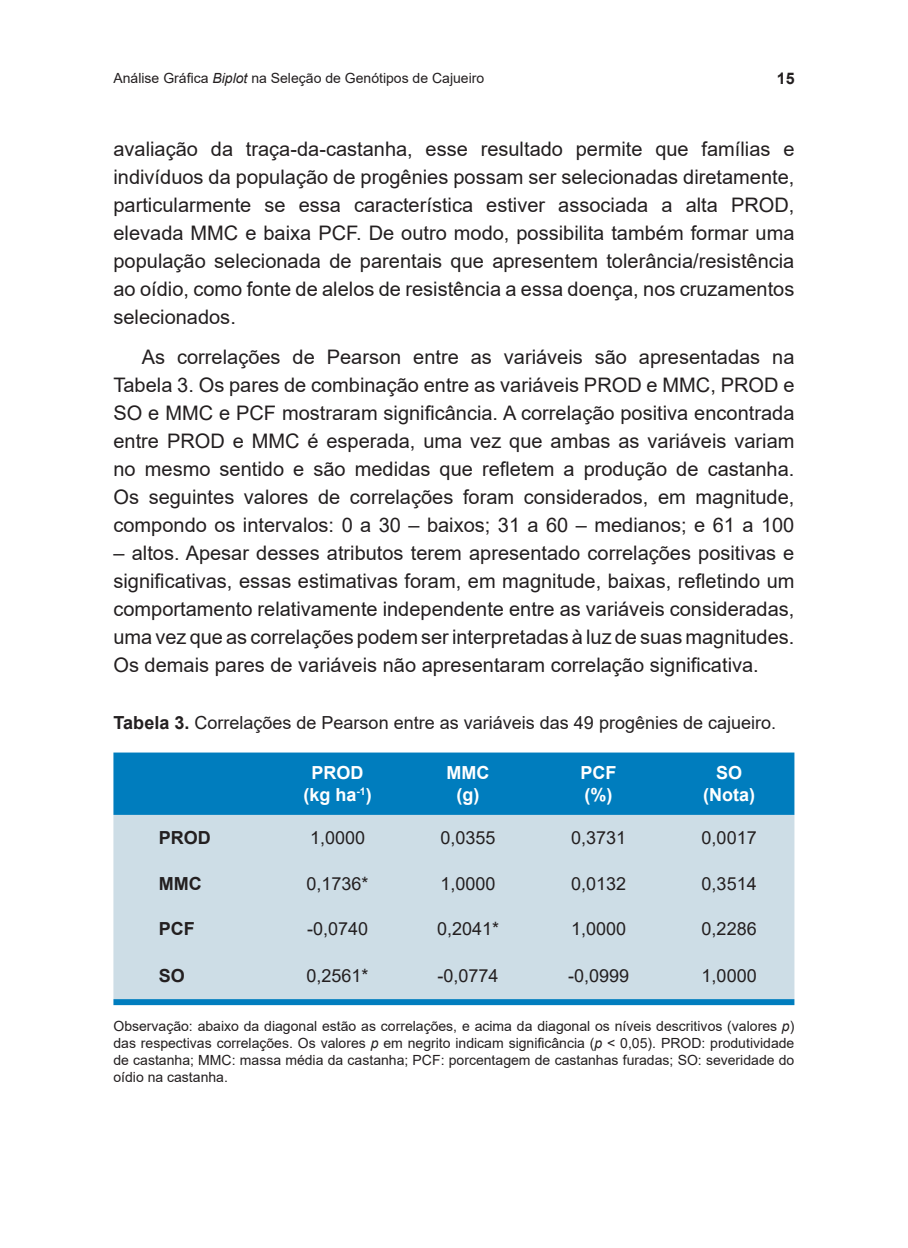
<style>
.page{position:relative;width:908px;height:1248px;background:#fff}
.page>*{position:absolute;margin:0;border:0;box-sizing:border-box;transform-origin:0 0}
.MIOLO{font:20px/28px "Arial";color:#231f20;text-align:justify}
.TABELA_MIOLO{font:18px "Arial";color:#231f20}
.TABELA_TITULO{font:18px "Arial";color:#231f20}
.TABELA_CABECA{font:700 18px "Arial";color:#fff}
.TABELA_MIOLO-2{font:700 18px "Arial";color:#231f20}
.t1{font:700 16px "Arial";color:#231f20}
.TABELA_FONTE{font:14px/16.8px "Arial";color:#231f20;text-align:justify}
.s1{font-style:italic}
.s2{font-weight:700}
</style>
<div class="page">
<div style="left:113px;top:752px;width:681px;height:62px;background:#007dbe"></div>
<div style="left:113px;top:814px;width:681px;height:185px;background:#cddde6"></div>
<div style="left:113px;top:999px;width:681px;height:6px;background:#007dbe"></div>
<p class="TABELA_FONTE" style="left:113px;top:69px;width:372px">Análise Gráfica <span class="s1">Biplot</span> na Seleção de Genótipos de Cajueiro</p>
<p class="t1" style="left:776px;top:67px;width:19px">15</p>
<p class="MIOLO" style="left:113px;top:135px;width:682px">avaliação da traça-da-castanha, esse resultado permite que famílias e indivíduos da população de progênies possam ser selecionadas diretamente, particularmente se essa característica estiver associada a alta PROD, elevada MMC e baixa PCF. De outro modo, possibilita também formar uma população selecionada de parentais que apresentem tolerância/resistência ao oídio, como fonte de alelos de resistência a essa doença, nos cruzamentos selecionados.</p>
<p class="MIOLO" style="left:113px;top:342px;width:682px;text-indent:28px">As correlações de Pearson entre as variáveis são apresentadas na Tabela 3. Os pares de combinação entre as variáveis PROD e MMC, PROD e SO e MMC e PCF mostraram significância. A correlação positiva encontrada entre PROD e MMC é esperada, uma vez que ambas as variáveis variam no mesmo sentido e são medidas que refletem a produção de castanha.<br>Os seguintes valores de correlações foram considerados, em magnitude, compondo os intervalos: 0 a 30 – baixos; 31 a 60 – medianos; e 61 a 100</p>
<p class="MIOLO" style="left:113px;top:538px;width:682px">– altos. Apesar desses atributos terem apresentado correlações positivas e significativas, essas estimativas foram, em magnitude, baixas, refletindo um comportamento relativamente independente entre as variáveis consideradas, uma vez que as correlações podem ser interpretadas à luz de suas magnitudes.<br>Os demais pares de variáveis não apresentaram correlação significativa.</p>
<p class="TABELA_TITULO" style="left:114px;top:710px;width:663px"><span class="s2">Tabela 3.</span> Correlações de Pearson entre as variáveis das 49 progênies de cajueiro.</p>
<p class="TABELA_CABECA" style="left:311px;top:760px;width:54px">PROD</p>
<p class="TABELA_CABECA" style="left:303px;top:782px;width:70px">(kg ha<sup>-1</sup>)</p>
<p class="TABELA_CABECA" style="left:446px;top:760px;width:44px">MMC</p>
<p class="TABELA_CABECA" style="left:456px;top:782px;width:24px">(g)</p>
<p class="TABELA_CABECA" style="left:580px;top:760px;width:37px">PCF</p>
<p class="TABELA_CABECA" style="left:584px;top:782px;width:29px">(%)</p>
<p class="TABELA_CABECA" style="left:715px;top:760px;width:28px">SO</p>
<p class="TABELA_CABECA" style="left:702px;top:782px;width:53px">(Nota)</p>
<p class="TABELA_MIOLO-2" style="left:159px;top:825px;width:54px">PROD</p>
<p class="TABELA_MIOLO" style="left:310px;top:825px;width:57px">1,0000</p>
<p class="TABELA_MIOLO" style="left:440px;top:825px;width:57px">0,0355</p>
<p class="TABELA_MIOLO" style="left:571px;top:825px;width:57px">0,3731</p>
<p class="TABELA_MIOLO" style="left:701px;top:825px;width:57px">0,0017</p>
<p class="TABELA_MIOLO-2" style="left:159px;top:870px;width:44px">MMC</p>
<p class="TABELA_MIOLO" style="left:306px;top:870px;width:64px">0,1736*</p>
<p class="TABELA_MIOLO" style="left:440px;top:870px;width:57px">1,0000</p>
<p class="TABELA_MIOLO" style="left:571px;top:870px;width:57px">0,0132</p>
<p class="TABELA_MIOLO" style="left:701px;top:870px;width:57px">0,3514</p>
<p class="TABELA_MIOLO-2" style="left:159px;top:915px;width:37px">PCF</p>
<p class="TABELA_MIOLO" style="left:307px;top:916px;width:63px">-0,0740</p>
<p class="TABELA_MIOLO" style="left:437px;top:916px;width:64px">0,2041*</p>
<p class="TABELA_MIOLO" style="left:571px;top:916px;width:57px">1,0000</p>
<p class="TABELA_MIOLO" style="left:701px;top:916px;width:57px">0,2286</p>
<p class="TABELA_MIOLO-2" style="left:159px;top:962px;width:28px">SO</p>
<p class="TABELA_MIOLO" style="left:306px;top:962px;width:64px">0,2561*</p>
<p class="TABELA_MIOLO" style="left:437px;top:962px;width:63px">-0,0774</p>
<p class="TABELA_MIOLO" style="left:568px;top:962px;width:63px">-0,0999</p>
<p class="TABELA_MIOLO" style="left:701px;top:962px;width:57px">1,0000</p>
<p class="TABELA_FONTE" style="left:113px;top:1017px;width:682px">Observação: abaixo da diagonal estão as correlações, e acima da diagonal os níveis descritivos (valores <span class="s1">p</span>) das respectivas correlações. Os valores <span class="s1">p</span> em negrito indicam significância (<span class="s1">p</span> &lt; 0,05). PROD: produtividade de castanha; MMC: massa média da castanha; PCF: porcentagem de castanhas furadas; SO: severidade do oídio na castanha.</p>
</div>
